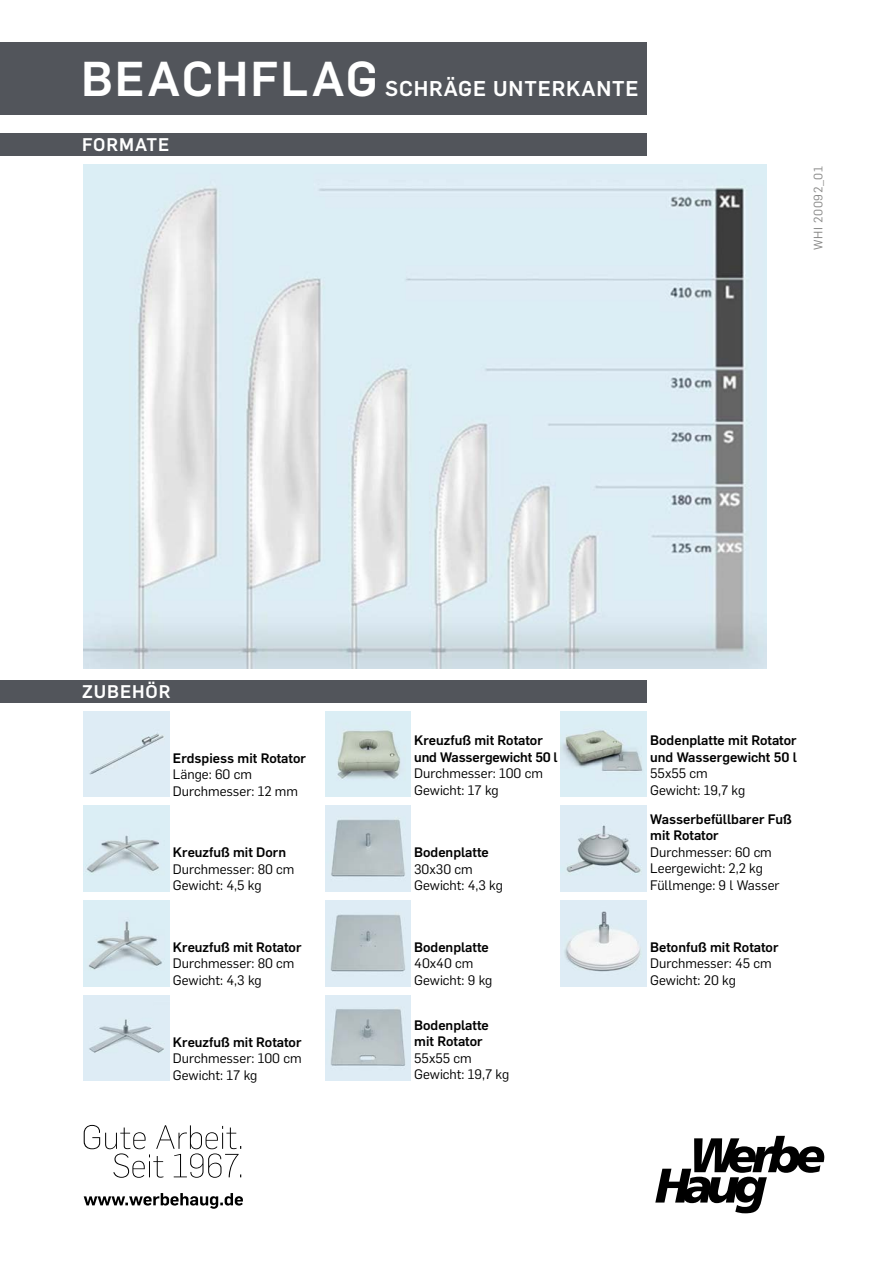
<style>
.page{position:relative;width:893px;height:1263px;background:#fff}
.page>*{position:absolute;margin:0;border:0;box-sizing:border-box;transform-origin:0 0}
.t1{font:500 48px "Flama";letter-spacing:.04em;color:#fff}
.t2{font:500 21px "Flama";letter-spacing:.04em;color:#fff}
.t3{font:500 18px "Flama";letter-spacing:.05em;color:#fff}
.t4{font:13.5px/16.5px "Flama";color:#000}
.t5{font:500 13.5px/16.5px "Flama";color:#000}
.t6{font:12px "Flama";letter-spacing:.05em;color:#878786}
</style>
<div class="page">
<svg style="left:655px;top:1136px;width:169px;height:77px"></svg>
<div style="left:0;top:42px;width:646px;height:73px;background:#52555b"></div>
<svg style="left:84px;top:1125px;width:157px;height:53px"></svg>
<svg style="left:84px;top:1193px;width:159px;height:16px"></svg>
<div style="left:0;top:133px;width:646px;height:23px;background:#52555b"></div>
<div style="left:0;top:680px;width:646px;height:23px;background:#52555b"></div>
<img style="left:84px;top:164px;width:683px;height:504px">
<img style="left:561px;top:901px;width:85px;height:85px">
<img style="left:325px;top:806px;width:86px;height:85px">
<img style="left:325px;top:901px;width:86px;height:85px">
<img style="left:561px;top:711px;width:85px;height:86px">
<img style="left:325px;top:995px;width:86px;height:86px">
<div style="left:84px;top:711px;width:85px;height:86px;background:#deecf5"></div>
<img style="left:325px;top:711px;width:86px;height:86px">
<img style="left:84px;top:995px;width:85px;height:86px">
<img style="left:84px;top:901px;width:85px;height:85px">
<img style="left:84px;top:806px;width:85px;height:85px">
<img style="left:561px;top:806px;width:85px;height:85px">
<h1 class="t1" style="left:81px;top:44px;width:298px">BEACHFLAG</h1>
<h2 class="t2" style="left:385px;top:73px;width:255px">SCHRÄGE UNTERKANTE</h2>
<h3 class="t3" style="left:82px;top:132px;width:89px">FORMATE</h3>
<p class="t6" style="left:810px;top:250px;width:85px;rotate:-90deg">WHI 20092_01</p>
<h3 class="t3" style="left:82px;top:678px;width:90px">ZUBEHÖR</h3>
<p class="t5" style="left:173px;top:749px;width:135px">Erdspiess mit Rotator</p>
<p class="t4" style="left:173px;top:765px;width:127px">Länge: 60 cm<br>Durchmesser: 12 mm</p>
<p class="t5" style="left:173px;top:843px;width:115px">Kreuzfuß mit Dorn</p>
<p class="t4" style="left:173px;top:860px;width:123px">Durchmesser: 80 cm<br>Gewicht: 4,5 kg</p>
<p class="t5" style="left:173px;top:938px;width:130px">Kreuzfuß mit Rotator</p>
<p class="t4" style="left:173px;top:954px;width:123px">Durchmesser: 80 cm<br>Gewicht: 4,3 kg</p>
<p class="t5" style="left:173px;top:1033px;width:130px">Kreuzfuß mit Rotator</p>
<p class="t4" style="left:173px;top:1049px;width:130px">Durchmesser: 100 cm<br>Gewicht: 17 kg</p>
<p class="t5" style="left:414px;top:731px;width:145px">Kreuzfuß mit Rotator und Wassergewicht 50 l</p>
<p class="t4" style="left:414px;top:764px;width:130px">Durchmesser: 100 cm<br>Gewicht: 17 kg</p>
<p class="t5" style="left:414px;top:843px;width:76px">Bodenplatte</p>
<p class="t4" style="left:414px;top:860px;width:90px">30x30 cm<br>Gewicht: 4,3 kg</p>
<p class="t5" style="left:414px;top:938px;width:76px">Bodenplatte</p>
<p class="t4" style="left:414px;top:954px;width:80px">40x40 cm<br>Gewicht: 9 kg</p>
<p class="t5" style="left:414px;top:1016px;width:76px">Bodenplatte mit Rotator</p>
<p class="t4" style="left:414px;top:1049px;width:97px">55x55 cm<br>Gewicht: 19,7 kg</p>
<p class="t5" style="left:650px;top:731px;width:148px">Bodenplatte mit Rotator und Wassergewicht 50 l</p>
<p class="t4" style="left:650px;top:764px;width:97px">55x55 cm<br>Gewicht: 19,7 kg</p>
<p class="t5" style="left:650px;top:810px;width:143px">Wasserbefüllbarer Fuß mit Rotator</p>
<p class="t4" style="left:650px;top:843px;width:131px">Durchmesser: 60 cm<br>Leergewicht: 2,2 kg<br>Füllmenge: 9 l Wasser</p>
<p class="t5" style="left:650px;top:938px;width:130px">Betonfuß mit Rotator</p>
<p class="t4" style="left:650px;top:954px;width:123px">Durchmesser: 45 cm<br>Gewicht: 20 kg</p>
</div>
